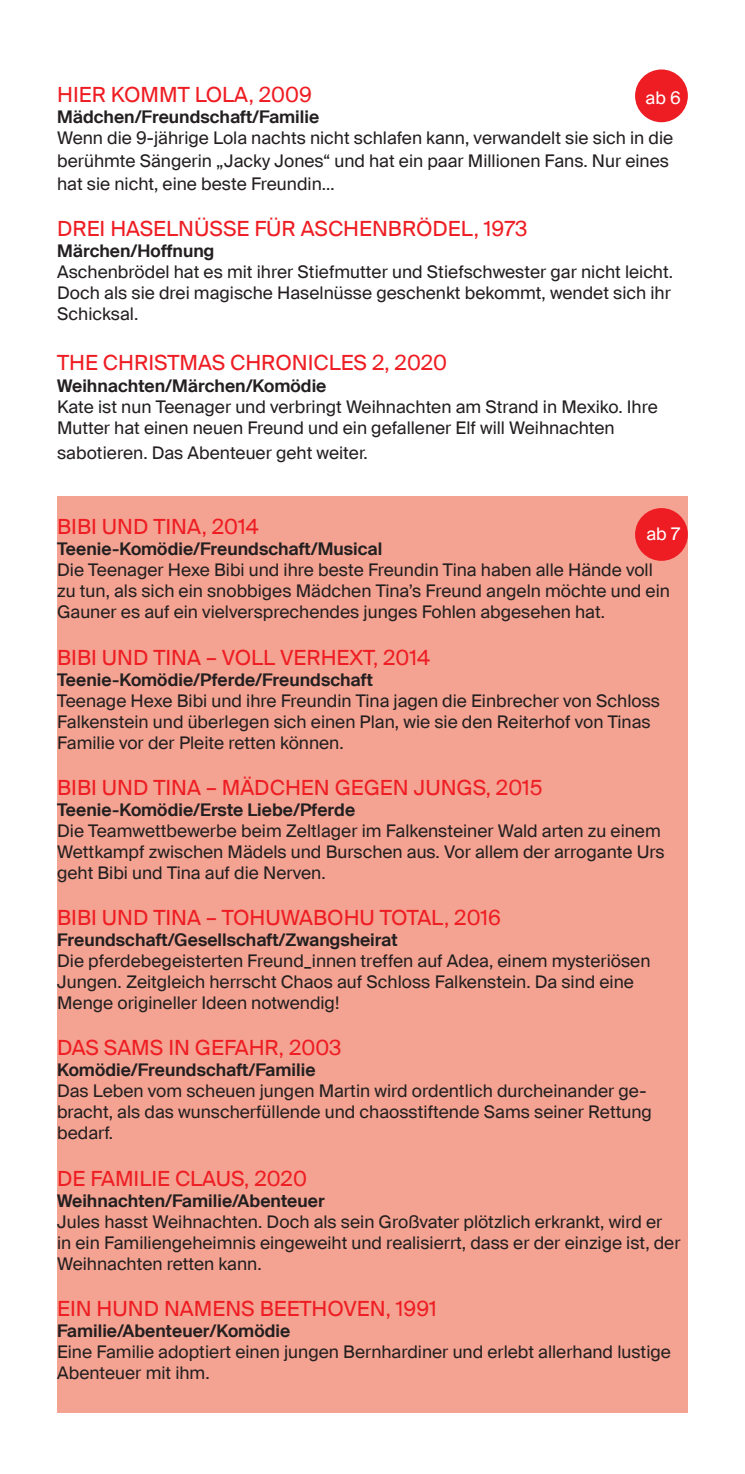
<style>
.page{position:relative;width:745px;height:1474px;background:#fff}
.page>*{position:absolute;margin:0;border:0;box-sizing:border-box;transform-origin:0 0}
.t1{font:21px "Suisse Intl";color:#ee1d23}
.t2{font:17.5px/21px "Suisse Intl";color:#231f20}
.t3{font:600 17.5px "Suisse Intl";color:#231f20}
.t4{font:17.5px "Suisse Intl";color:#fff}
.s1{font-weight:600}
</style>
<div class="page">
<div style="left:57px;top:496px;width:630px;height:917px;background:#f4a392"></div>
<div style="left:634px;top:508px;width:53px;height:53px;background:#ee1d23;border-radius:50%"></div>
<div style="left:634px;top:69px;width:53px;height:53px;background:#ee1d23;border-radius:50%"></div>
<p class="t1" style="left:57px;top:83px;width:256px">HIER KOMMT LOLA, 2009</p>
<p class="t3" style="left:57px;top:107px;width:263px">Mädchen/Freundschaft/Familie</p>
<p class="t2" style="left:57px;top:127px;width:617px;line-height:22.8px">Wenn die 9-jährige Lola nachts nicht schlafen kann, verwandelt sie sich in die berühmte Sängerin „Jacky Jones“ und hat ein paar Millionen Fans. Nur eines hat sie nicht, eine beste Freundin…</p>
<p class="t1" style="left:57px;top:216px;width:471px">DREI HASELNÜSSE FÜR ASCHENBRÖDEL, 1973</p>
<p class="t3" style="left:57px;top:241px;width:159px">Märchen/Hoffnung</p>
<p class="t2" style="left:57px;top:261px;width:617px">Aschenbrödel hat es mit ihrer Stiefmutter und Stiefschwester gar nicht leicht.<br>Doch als sie drei magische Haselnüsse geschenkt bekommt, wendet sich ihr<br>Schicksal.</p>
<p class="t1" style="left:57px;top:351px;width:391px">THE CHRISTMAS CHRONICLES 2, 2020</p>
<p class="t2" style="left:57px;top:375px;width:602px"><span class="s1">Weihnachten/Märchen/Komödie<br></span>Kate ist nun Teenager und verbringt Weihnachten am Strand in Mexiko. Ihre<br>Mutter hat einen neuen Freund und ein gefallener Elf will Weihnachten</p>
<p class="t2" style="left:57px;top:442px;width:312px">sabotieren. Das Abenteuer geht weiter.</p>
<p class="t4" style="left:645px;top:88px;width:37px">ab 6</p>
<p class="t1" style="left:57px;top:515px;width:203px">BIBI UND TINA, 2014</p>
<p class="t3" style="left:57px;top:539px;width:326px">Teenie-Komödie/Freundschaft/Musical</p>
<p class="t2" style="left:57px;top:560px;width:614px">Die Teenager Hexe Bibi und ihre beste Freundin Tina haben alle Hände voll zu tun, als sich ein snobbiges Mädchen Tina’s Freund angeln möchte und ein<br>Gauner es auf ein vielversprechendes junges Fohlen abgesehen hat.</p>
<p class="t1" style="left:57px;top:645px;width:374px">BIBI UND TINA – VOLL VERHEXT, 2014</p>
<p class="t3" style="left:57px;top:669px;width:317px">Teenie-Komödie/Pferde/Freundschaft</p>
<p class="t2" style="left:57px;top:690px;width:604px">Teenage Hexe Bibi und ihre Freundin Tina jagen die Einbrecher von Schloss<br>Falkenstein und überlegen sich einen Plan, wie sie den Reiterhof von Tinas<br>Familie vor der Pleite retten können.</p>
<p class="t1" style="left:57px;top:775px;width:487px">BIBI UND TINA – MÄDCHEN GEGEN JUNGS, 2015</p>
<p class="t3" style="left:57px;top:799px;width:299px">Teenie-Komödie/Erste Liebe/Pferde</p>
<p class="t2" style="left:57px;top:820px;width:608px">Die Teamwettbewerbe beim Zeltlager im Falkensteiner Wald arten zu einem<br>Wettkampf zwischen Mädels und Burschen aus. Vor allem der arrogante Urs geht Bibi und Tina auf die Nerven.</p>
<p class="t1" style="left:57px;top:905px;width:445px">BIBI UND TINA – TOHUWABOHU TOTAL, 2016</p>
<p class="t3" style="left:57px;top:929px;width:342px">Freundschaft/Gesellschaft/Zwangsheirat</p>
<p class="t2" style="left:57px;top:950px;width:594px">Die pferdebegeisterten Freund_innen treffen auf Adea, einem mysteriösen<br>Jungen. Zeitgleich herrscht Chaos auf Schloss Falkenstein. Da sind eine</p>
<p class="t2" style="left:57px;top:992px;width:283px">Menge origineller Ideen notwendig!</p>
<p class="t1" style="left:57px;top:1035px;width:286px">DAS SAMS IN GEFAHR, 2003</p>
<p class="t3" style="left:57px;top:1060px;width:260px">Komödie/Freundschaft/Familie</p>
<p class="t2" style="left:57px;top:1080px;width:596px">Das Leben vom scheuen jungen Martin wird ordentlich durcheinander ge&shy;bracht, als das wunscherfüllende und chaosstiftende Sams seiner Rettung bedarf.</p>
<p class="t1" style="left:57px;top:1166px;width:251px">DE FAMILIE CLAUS, 2020</p>
<p class="t2" style="left:57px;top:1190px;width:624px"><span class="s1">Weihnachten/Familie/Abenteuer<br></span>Jules hasst Weihnachten. Doch als sein Großvater plötzlich erkrankt, wird er in ein Familiengeheimnis eingeweiht und realisierrt, dass er der einzige ist, der Weihnachten retten kann.</p>
<p class="t1" style="left:57px;top:1296px;width:381px">EIN HUND NAMENS BEETHOVEN, 1991</p>
<p class="t3" style="left:57px;top:1320px;width:234px">Familie/Abenteuer/Komödie</p>
<p class="t2" style="left:57px;top:1341px;width:615px">Eine Familie adoptiert einen jungen Bernhardiner und erlebt allerhand lustige<br>Abenteuer mit ihm.</p>
<p class="t4" style="left:646px;top:523px;width:35px">ab 7</p>
</div>
